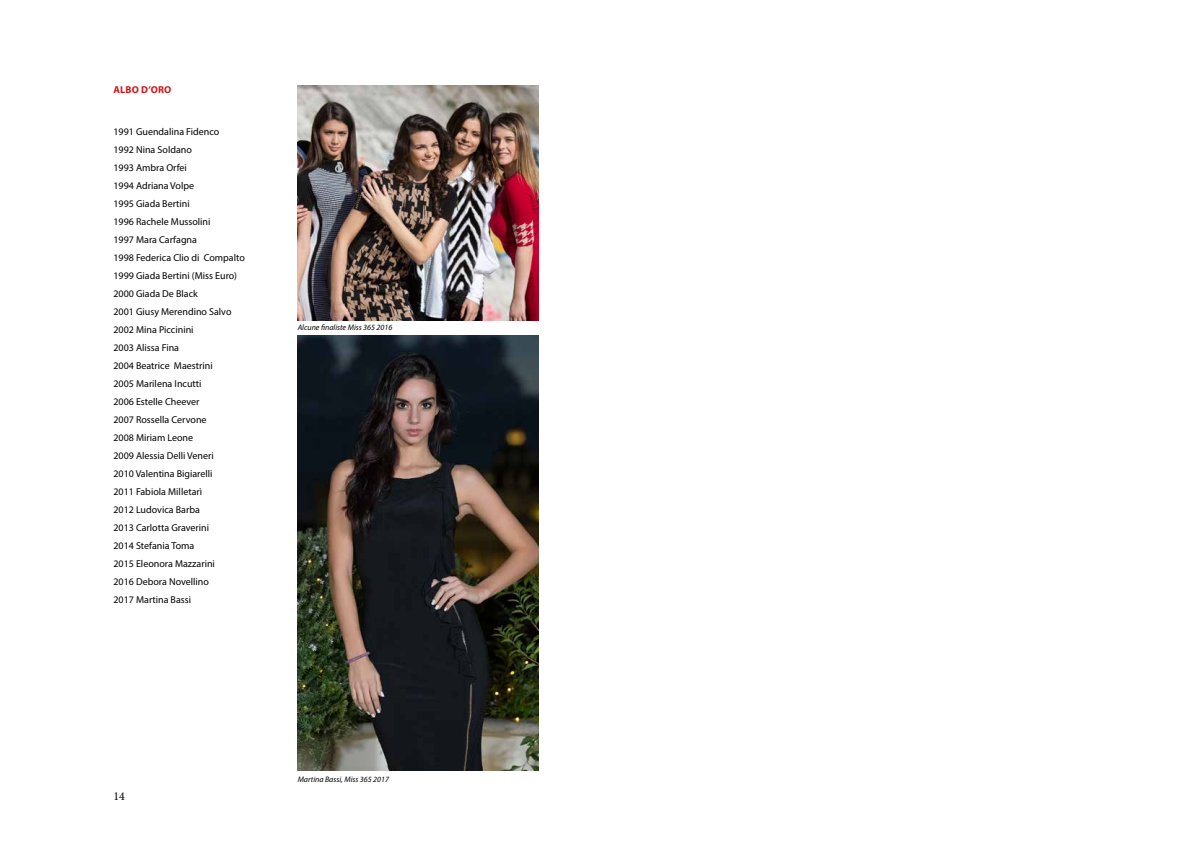
<style>
.page{position:relative;width:1191px;height:842px;background:#fff}
.page>*{position:absolute;margin:0;border:0;box-sizing:border-box;transform-origin:0 0}
.t1{font:12px "Minion Pro";color:#000}
.t2{font:10px/18px "Myriad Pro";color:#000}
.t3{font:700 10px "Myriad Pro";letter-spacing:.02em;color:#cd171a}
.t4{font:italic 8px "Myriad Pro";color:#000}
</style>
<div class="page">
<img style="left:298px;top:85px;width:241px;height:236px">
<img style="left:298px;top:335px;width:241px;height:436px">
<p class="t3" style="left:113px;top:83px;width:59px">ALBO D’ORO</p>
<p class="t2" style="left:113px;top:122px;width:133px">1991 Guendalina Fidenco<br>1992 Nina Soldano<br>1993 Ambra Orfei<br>1994 Adriana Volpe<br>1995 Giada Bertini<br>1996 Rachele Mussolini<br>1997 Mara Carfagna<br>1998 Federica Clio di Compalto<br>1999 Giada Bertini (Miss Euro)<br>2000 Giada De Black<br>2001 Giusy Merendino Salvo<br>2002 Mina Piccinini<br>2003 Alissa Fina<br>2004 Beatrice Maestrini<br>2005 Marilena Incutti<br>2006 Estelle Cheever<br>2007 Rossella Cervone<br>2008 Miriam Leone<br>2009 Alessia Delli Veneri<br>2010 Valentina Bigiarelli<br>2011 Fabiola Milletarì<br>2012 Ludovica Barba<br>2013 Carlotta Graverini<br>2014 Stefania Toma<br>2015 Eleonora Mazzarini<br>2016 Debora Novellino<br>2017 Martina Bassi</p>
<p class="t4" style="left:298px;top:322px;width:96px">Alcune finaliste Miss 365 2016</p>
<p class="t1" style="left:113px;top:788px;width:13px">14</p>
<p class="t4" style="left:298px;top:774px;width:93px">Martina Bassi, Miss 365 2017</p>
</div>
